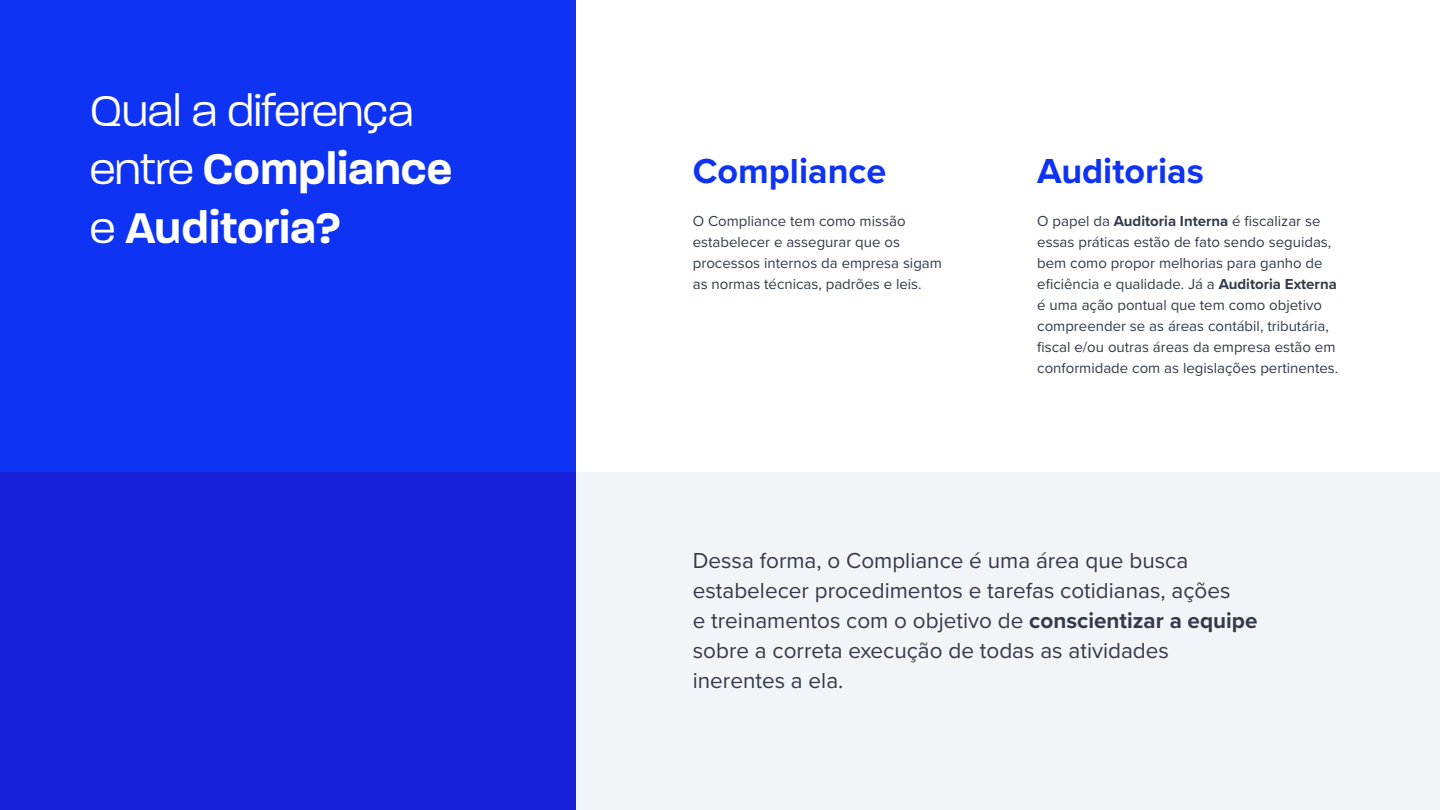
<style>
.page{position:relative;width:1440px;height:810px;background:#fff}
.page>*{position:absolute;margin:0;border:0;box-sizing:border-box;transform-origin:0 0}
.t1{font:300 46.5px/58.5px "Paralucent";color:#fff}
.t2{font:700 36px "Proxima Nova";color:#0f33f2}
.t3{font:22.5px/30px "Proxima Nova";color:#333b4a}
.t4{font:15px/21px "Proxima Nova";color:#333b4a}
.s1{font-weight:600}
.s2{font-weight:700}
</style>
<div class="page">
<div style="left:574px;top:472px;width:866px;height:338px;background:#f2f5f7"></div>
<div style="left:0;top:0;width:576px;height:643px;background:#0f33f2"></div>
<div style="left:0;top:472px;width:576px;height:338px;background:#1a21db"></div>
<h1 class="t1" style="left:90px;top:82px;width:364px">Qual a diferença entre <span class="s1">Compliance </span>e <span class="s1">Auditoria?</span></h1>
<h2 class="t2" style="left:693px;top:144px;width:195px">Compliance</h2>
<h2 class="t2" style="left:1037px;top:144px;width:168px">Auditorias</h2>
<p class="t4" style="left:693px;top:209px;width:251px">O Compliance tem como missão estabelecer e assegurar que os processos internos da empresa sigam as normas técnicas, padrões e leis.</p>
<p class="t4" style="left:1037px;top:210px;width:303px">O papel da <span class="s2">Auditoria Interna</span> é fiscalizar se essas práticas estão de fato sendo seguidas, bem como propor melhorias para ganho de eficiência e qualidade. Já a <span class="s2">Auditoria Externa </span>é uma ação pontual que tem como objetivo compreender se as áreas contábil, tributária, fiscal e/ou outras áreas da empresa estão em conformidade com as legislações pertinentes.</p>
<h3 class="t3" style="left:693px;top:545px;width:566px">Dessa forma, o Compliance é uma área que busca estabelecer procedimentos e tarefas cotidianas, ações<br>e treinamentos com o objetivo de <span class="s2">conscientizar a equipe </span>sobre a correta execução de todas as atividades inerentes a ela.</h3>
</div>
